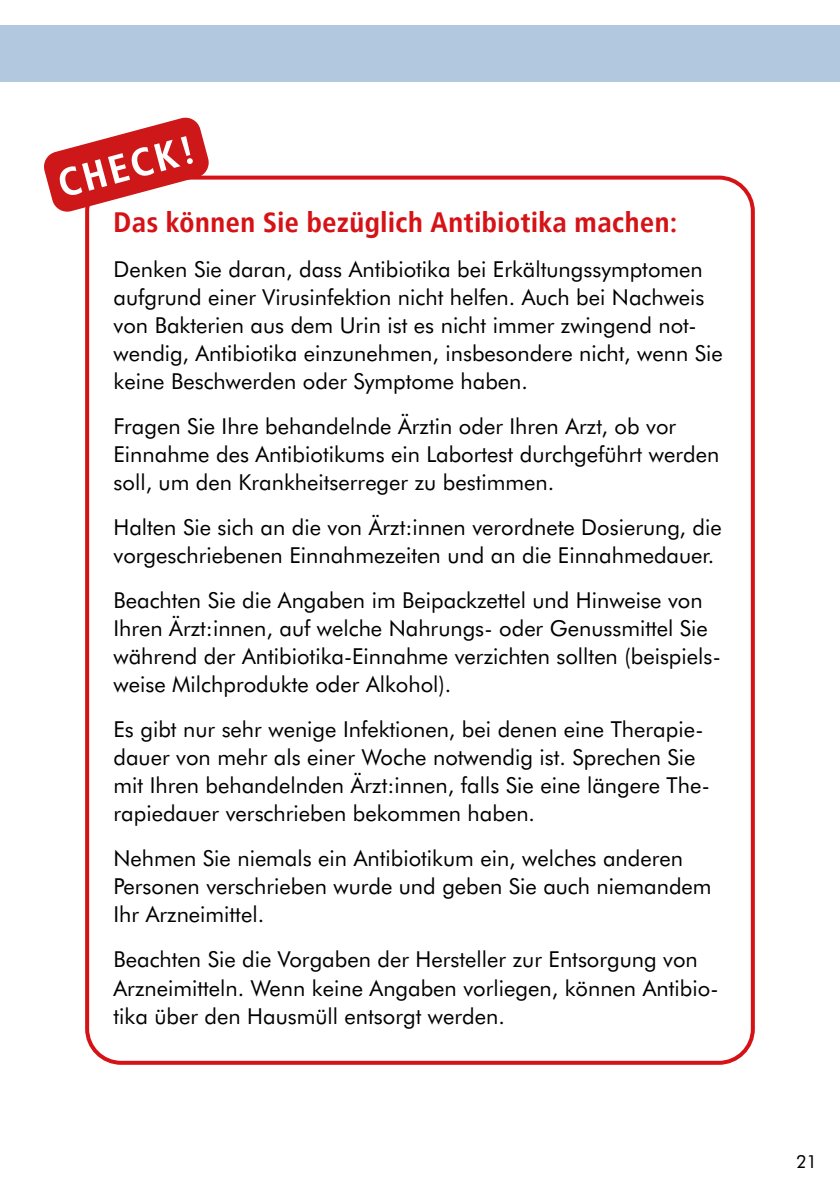
<style>
.page{position:relative;width:840px;height:1191px;background:#fff}
.page>*{position:absolute;margin:0;border:0;box-sizing:border-box;transform-origin:0 0}
.t1{font:700 28px "Transit Offc";color:#d51317}
.t2{font:22px/28px "Futura BT";color:#000}
.t3{font:18px "Futura BT";color:#000}
</style>
<div class="page">
<div style="left:0;top:26px;width:839px;height:56px;background:#b1c8df"></div>
<div style="left:85px;top:176px;width:669px;height:888px;border:4px solid #d51317;border-radius:34px"></div>
<svg style="left:44px;top:117px;width:166px;height:96px"></svg>
<p class="t1" style="left:113px;top:204px;width:565px">Das können Sie bezüglich Antibiotika machen:</p>
<p class="t2" style="left:113px;top:255px;width:610px">Denken Sie daran, dass Antibiotika bei Erkältungssymptomen aufgrund einer Virusinfektion nicht helfen. Auch bei Nachweis von Bakterien aus dem Urin ist es nicht immer zwingend not&shy;wendig, Antibiotika einzunehmen, insbesondere nicht, wenn Sie keine Beschwerden oder Symptome haben.</p>
<p class="t2" style="left:113px;top:412px;width:607px">Fragen Sie Ihre behandelnde Ärztin oder Ihren Arzt, ob vor<br>Einnahme des Antibiotikums ein Labortest durchgeführt werden soll, um den Krankheitserreger zu bestimmen.</p>
<p class="t2" style="left:113px;top:513px;width:609px">Halten Sie sich an die von Ärzt:innen verordnete Dosierung, die vorgeschriebenen Einnahmezeiten und an die Einnahmedauer.</p>
<p class="t2" style="left:113px;top:586px;width:608px">Beachten Sie die Angaben im Beipackzettel und Hinweise von Ihren Ärzt:innen, auf welche Nahrungs- oder Genussmittel Sie während der Antibiotika-Einnahme verzichten sollten (beispiels&shy;weise Milchprodukte oder Alkohol).</p>
<p class="t2" style="left:113px;top:715px;width:597px">Es gibt nur sehr wenige Infektionen, bei denen eine Therapie&shy;dauer von mehr als einer Woche notwendig ist. Sprechen Sie mit Ihren behandelnden Ärzt:innen, falls Sie eine längere The&shy;rapiedauer verschrieben bekommen haben.</p>
<p class="t2" style="left:113px;top:844px;width:599px">Nehmen Sie niemals ein Antibiotikum ein, welches anderen<br>Personen verschrieben wurde und geben Sie auch niemandem<br>Ihr Arzneimittel.</p>
<p class="t2" style="left:113px;top:945px;width:606px">Beachten Sie die Vorgaben der Hersteller zur Entsorgung von<br>Arzneimitteln. Wenn keine Angaben vorliegen, können Antibio&shy;tika über den Hausmüll entsorgt werden.</p>
<p class="t3" style="left:795px;top:1150px;width:23px">21</p>
</div>
